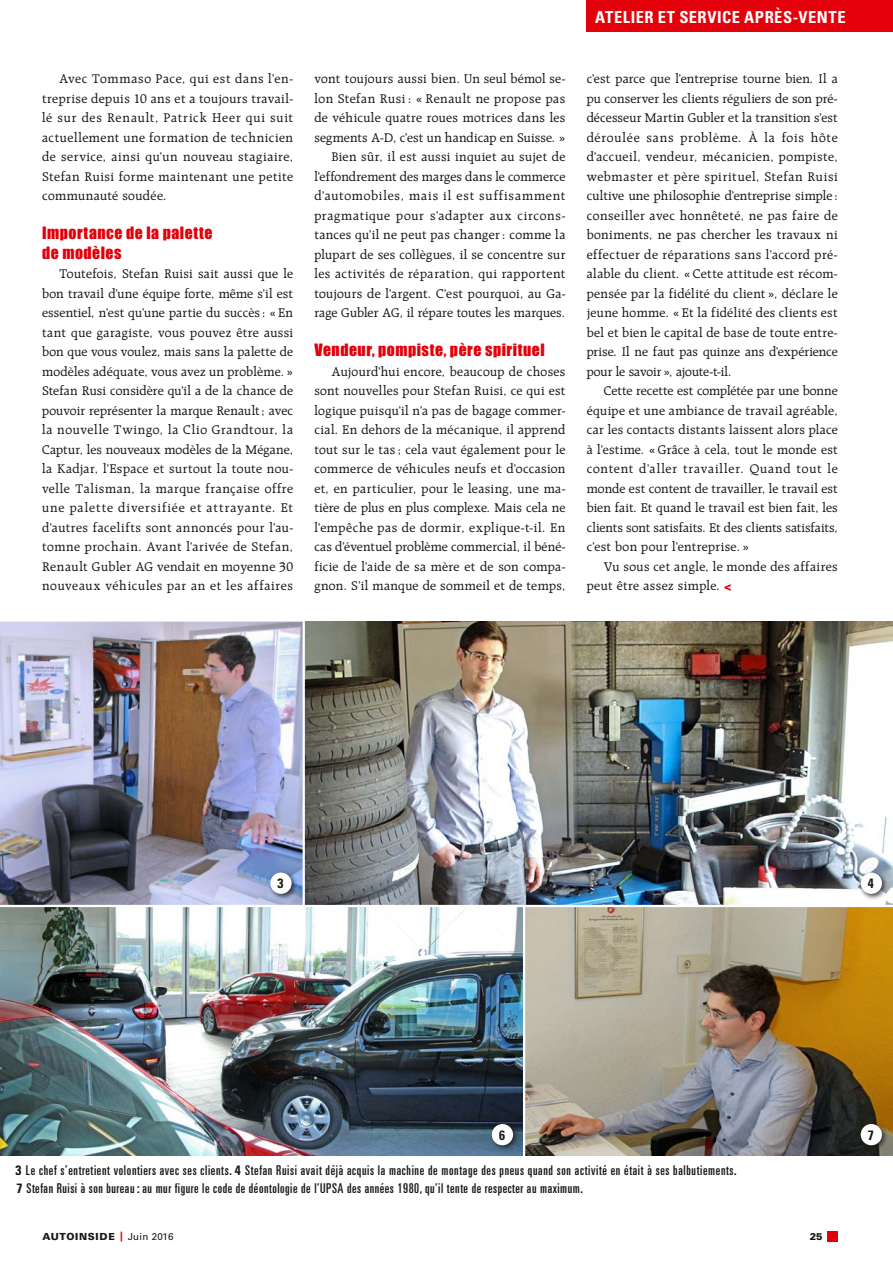
<style>
.page{position:relative;width:893px;height:1263px;background:#fff}
.page>*{position:absolute;margin:0;border:0;box-sizing:border-box;transform-origin:0 0}
.t1{font:700 condensed 16.5px "Univers LT Std";letter-spacing:.03em;color:#fff}
.t2{font:15.75px/19.5px "Impact MT Std";letter-spacing:.035em;color:#e3000b}
.t3{font:13.5px/19.5px "Raleigh LT Std";letter-spacing:.025em;color:#181716;text-align:justify}
.t4{font:ultra-condensed 13.5px/17.2px "Univers LT Std";letter-spacing:.05em;color:#181716}
.t5{font:700 condensed 13.5px "Univers LT Std";color:#181716}
.t6{font:900 9.75px "Univers LT Std";letter-spacing:.07em;color:#181716}
.s1{font-family:"Impact MT Std";color:#e3000b}
.s2{font-weight:700;font-stretch:condensed}
.s3{color:#e3000b}
.s4{font-weight:400}
</style>
<div class="page">
<img style="left:0;top:621px;width:893px;height:535px">
<img style="left:0;top:906px;width:1px;height:250px">
<hr style="left:303px;top:616px;width:2px;height:290px;background:#fff">
<hr style="left:523px;top:906px;width:2px;height:253px;background:#fff">
<hr style="left:0;top:905px;width:893px;height:2px;background:#fff">
<div style="left:490px;top:1121px;width:30px;height:31px;background:#181716;opacity:.75"></div>
<div style="left:492px;top:1124px;width:21px;height:21px;background:#fff;border-radius:50%"></div>
<div style="left:858px;top:1121px;width:31px;height:31px;background:#181716;opacity:.75"></div>
<div style="left:861px;top:1124px;width:21px;height:21px;background:#fff;border-radius:50%"></div>
<div style="left:268px;top:870px;width:30px;height:30px;background:#181716;opacity:.75"></div>
<div style="left:270px;top:872px;width:22px;height:22px;background:#fff;border-radius:50%"></div>
<div style="left:858px;top:870px;width:31px;height:30px;background:#181716;opacity:.75"></div>
<div style="left:861px;top:872px;width:21px;height:22px;background:#fff;border-radius:50%"></div>
<div style="left:587px;top:0;width:306px;height:32px;background:#e3000b"></div>
<div style="left:827px;top:1231px;width:11px;height:11px;background:#e3000b"></div>
<p class="t3" style="left:42px;top:69px;width:253px;text-indent:17px">Avec Tommaso Pace, qui est dans l’en&shy;treprise depuis 10 ans et a toujours travail&shy;lé sur des Renault, Patrick Heer qui suit actuellement une formation de technicien de service, ainsi qu’un nouveau stagiaire, Stefan Ruisi forme maintenant une petite communauté soudée.</p>
<p class="t2" style="left:42px;top:223px;width:172px">Importance de la palette de modèles</p>
<p class="t3" style="left:42px;top:264px;width:253px;text-indent:17px">Toutefois, Stefan Ruisi sait aussi que le bon travail d’une équipe forte, même s’il est essentiel, n’est qu’une partie du succès : « En tant que garagiste, vous pouvez être aussi bon que vous voulez, mais sans la palette de modèles adéquate, vous avez un problème. » Stefan Rusi considère qu’il a de la chance de pouvoir représenter la marque Renault; avec la nouvelle Twingo, la Clio Grandtour, la Captur, les nouveaux modèles de la Mégane, la Kadjar, l’Espace et surtout la toute nou&shy;velle Talisman, la marque française offre une palette diversifiée et attrayante. Et d’autres facelifts sont annoncés pour l’au&shy;tomne prochain. Avant l’arivée de Stefan, Renault Gubler AG vendait en moyenne 30 nouveaux véhicules par an et les affaires</p>
<p class="t3" style="left:314px;top:69px;width:253px;text-align:right">vont toujours aussi bien. Un seul bémol se&shy;lon Stefan Rusi : « Renault ne propose pas de véhicule quatre roues motrices dans les segments A-D, c’est un handicap en Suisse. » Bien sûr, il est aussi inquiet au sujet de l’effondrement des marges dans le commerce d’automobiles, mais il est suffisamment pragmatique pour s’adapter aux circons&shy;tances qu’il ne peut pas changer : comme la plupart de ses collègues, il se concentre sur les activités de réparation, qui rapportent toujours de l’argent. C’est pourquoi, au Ga&shy;rage Gubler AG, il répare toutes les marques.</p>
<p class="t2" style="left:314px;top:340px;width:232px">Vendeur, pompiste, père spirituel</p>
<p class="t3" style="left:314px;top:362px;width:253px;text-indent:17px">Aujourd’hui encore, beaucoup de choses sont nouvelles pour Stefan Ruisi, ce qui est logique puisqu’il n’a pas de bagage commer&shy;cial. En dehors de la mécanique, il apprend tout sur le tas ; cela vaut également pour le commerce de véhicules neufs et d’occasion et, en particulier, pour le leasing, une ma&shy;tière de plus en plus complexe. Mais cela ne l’empêche pas de dormir, explique-t-il. En cas d’éventuel problème commercial, il béné&shy;ficie de l’aide de sa mère et de son compa&shy;gnon. S’il manque de sommeil et de temps,</p>
<p class="t1" style="left:595px;top:7px;width:252px">ATELIER ET SERVICE APRÈS-VENTE</p>
<p class="t3" style="left:587px;top:69px;width:253px">c’est parce que l’entreprise tourne bien. Il a pu conserver les clients réguliers de son pré&shy;décesseur Martin Gubler et la transition s’est déroulée sans problème. À la fois hôte d’accueil, vendeur, mécanicien, pompiste, webmaster et père spirituel, Stefan Ruisi cultive une philosophie d’entreprise simple : conseiller avec honnêteté, ne pas faire de boniments, ne pas chercher les travaux ni effectuer de réparations sans l’accord pré&shy;alable du client. « Cette attitude est récom&shy;pensée par la fidélité du client », déclare le jeune homme. « Et la fidélité des clients est bel et bien le capital de base de toute entre&shy;prise. Il ne faut pas quinze ans d’expérience pour le savoir», ajoute-t-il.</p>
<p class="t3" style="left:587px;top:381px;width:253px;text-indent:17px">Cette recette est complétée par une bonne équipe et une ambiance de travail agréable, car les contacts distants laissent alors place à l’estime. « Grâce à cela, tout le monde est content d’aller travailler. Quand tout le monde est content de travailler, le travail est bien fait. Et quand le travail est bien fait, les clients sont satisfaits. Et des clients satisfaits, c’est bon pour l’entreprise. »</p>
<p class="t3" style="left:587px;top:557px;width:253px;text-indent:17px">Vu sous cet angle, le monde des affaires peut être assez simple. <span class="s1">&lt;</span></p>
<p class="t5" style="left:278px;top:875px;width:7px">3</p>
<p class="t5" style="left:868px;top:875px;width:7px">4</p>
<p class="t5" style="left:499px;top:1126px;width:7px">6</p>
<p class="t5" style="left:868px;top:1126px;width:7px">7</p>
<p class="t4" style="left:16px;top:1162px;width:723px"><span class="s2">3</span> Le chef s’entretient volontiers avec ses clients. <span class="s2">4</span> Stefan Ruisi avait déjà acquis la machine de montage des pneus quand son activité en était à ses balbutiements.<br><span class="s2">7</span> Stefan Ruisi à son bureau : au mur figure le code de déontologie de l’UPSA des années 1980, qu’il tente de respecter au maximum.</p>
<p class="t6" style="left:43px;top:1231px;width:133px">AUTOINSIDE <span class="s3">|</span> <span class="s4">Juin 2016</span></p>
<p class="t6" style="left:810px;top:1231px;width:15px">25</p>
</div>
